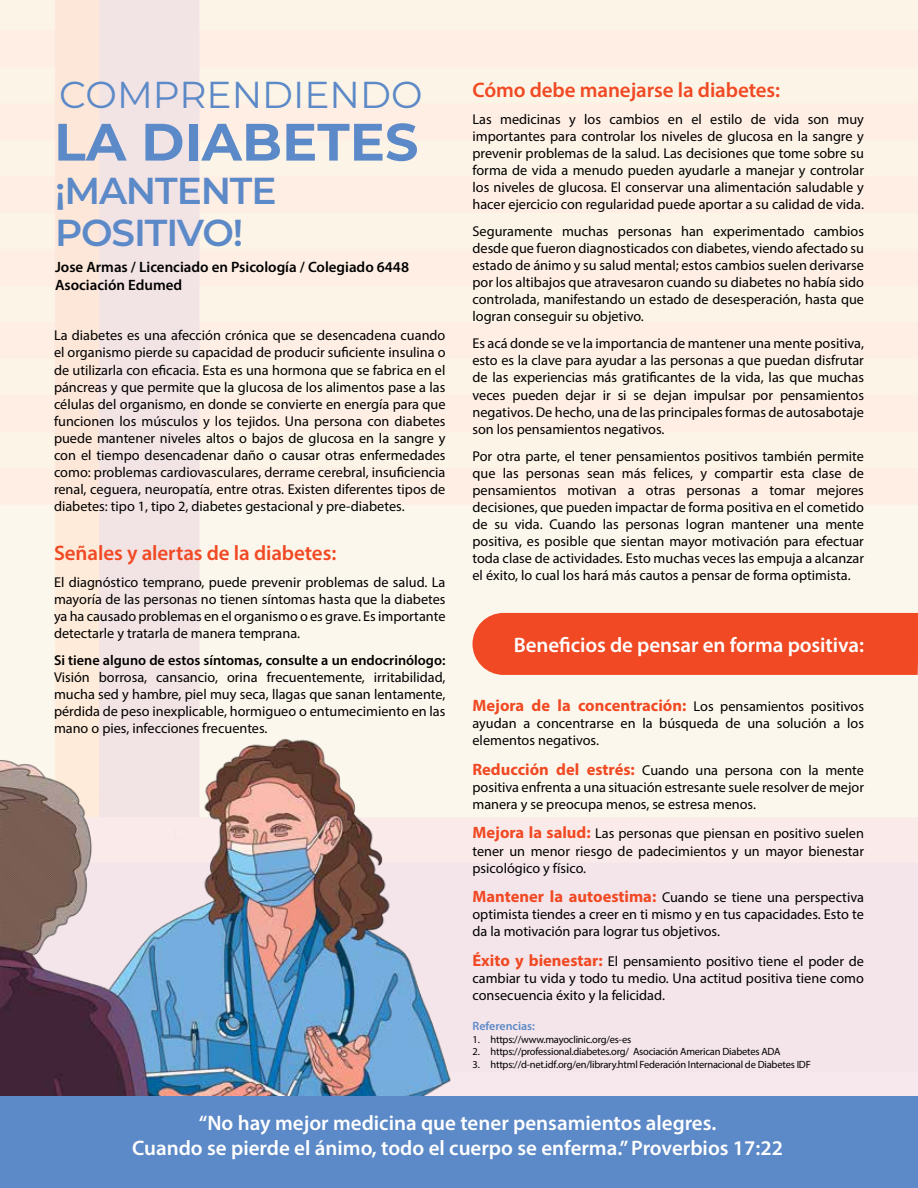
<style>
.page{position:relative;width:918px;height:1188px;background:#fff}
.page>*{position:absolute;margin:0;border:0;box-sizing:border-box;transform-origin:0 0}
.t1{font:700 52.5px "Montserrat";color:#5c89c7}
.t2{font:600 37.5px/42px "Montserrat";letter-spacing:-.03em;color:#5c89c7}
.t3{font:37.5px "Montserrat";color:#5c89c7}
.t4{font:600 21px/25.2px "Myriad Pro";color:#fff;text-align:center}
.t5{font:600 21px "Myriad Pro";letter-spacing:-.005em;color:#f04923}
.t6{font:700 16.5px "Myriad Pro";color:#f04923}
.t7{font:600 15px/18px "Myriad Pro";color:#000}
.t8{font:14.25px/17.1px "Myriad Pro";color:#000;text-align:justify}
.t9{font:600 14.25px "Myriad Pro";color:#000}
.t10{font:600 12px "Myriad Pro";color:#5c89c7}
.t11{font:10.5px "Myriad Pro";letter-spacing:-.02em;color:#000}
.s1{font-weight:400;font-size:14.25px;color:#000}
.s2{font-weight:700;font-size:16.5px;color:#f04923}
</style>
<div class="page">
<img style="left:0;top:735px;width:459px;height:361px">
<div style="left:472px;top:613px;width:446px;height:62px;background:#f04923"></div>
<div style="left:0;top:1096px;width:918px;height:92px;background:#5c89c7"></div>
<h2 class="t3" style="left:59px;top:69px;width:365px">COMPRENDIENDO</h2>
<h1 class="t1" style="left:54px;top:104px;width:366px">LA DIABETES</h1>
<h2 class="t2" style="left:55px;top:168px;width:223px">¡MANTENTE<br>POSITIVO!</h2>
<p class="t7" style="left:55px;top:258px;width:356px">Jose Armas / Licenciado en Psicología / Colegiado 6448<br>Asociación Edumed</p>
<p class="t8" style="left:54px;top:327px;width:393px">La diabetes es una afección crónica que se desencadena cuando el organismo pierde su capacidad de producir suficiente insulina o de utilizarla con eficacia. Esta es una hormona que se fabrica en el páncreas y que permite que la glucosa de los alimentos pase a las células del organismo, en donde se convierte en energía para que funcionen los músculos y los tejidos. Una persona con diabetes puede mantener niveles altos o bajos de glucosa en la sangre y con el tiempo desencadenar daño o causar otras enfermedades como: problemas cardiovasculares, derrame cerebral, insuficiencia renal, ceguera, neuropatía, entre otras. Existen diferentes tipos de diabetes: tipo 1, tipo 2, diabetes gestacional y pre-diabetes.</p>
<h3 class="t5" style="left:54px;top:539px;width:284px">Señales y alertas de la diabetes:</h3>
<p class="t8" style="left:54px;top:573px;width:393px">El diagnóstico temprano, puede prevenir problemas de salud. La mayoría de las personas no tienen síntomas hasta que la diabetes ya ha causado problemas en el organismo o es grave. Es importante detectarle y tratarla de manera temprana.</p>
<p class="t9" style="left:54px;top:651px;width:393px">Si tiene alguno de estos síntomas, consulte a un endocrinólogo:</p>
<p class="t8" style="left:54px;top:668px;width:393px">Visión borrosa, cansancio, orina frecuentemente, irritabilidad, mucha sed y hambre, piel muy seca, llagas que sanan lentamente, pérdida de peso inexplicable, hormigueo o entumecimiento en las mano o pies, infecciones frecuentes.</p>
<h3 class="t5" style="left:472px;top:76px;width:309px">Cómo debe manejarse la diabetes:</h3>
<p class="t8" style="left:472px;top:110px;width:393px">Las medicinas y los cambios en el estilo de vida son muy importantes para controlar los niveles de glucosa en la sangre y prevenir problemas de la salud. Las decisiones que tome sobre su forma de vida a menudo pueden ayudarle a manejar y controlar los niveles de glucosa. El conservar una alimentación saludable y hacer ejercicio con regularidad puede aportar a su calidad de vida.</p>
<p class="t8" style="left:472px;top:222px;width:393px">Seguramente muchas personas han experimentado cambios desde que fueron diagnosticados con diabetes, viendo afectado su estado de ánimo y su salud mental; estos cambios suelen derivarse por los altibajos que atravesaron cuando su diabetes no había sido controlada, manifestando un estado de desesperación, hasta que logran conseguir su objetivo.</p>
<p class="t8" style="left:472px;top:335px;width:393px">Es acá donde se ve la importancia de mantener una mente positiva, esto es la clave para ayudar a las personas a que puedan disfrutar de las experiencias más gratificantes de la vida, las que muchas veces pueden dejar ir si se dejan impulsar por pensamientos negativos. De hecho, una de las principales formas de autosabotaje son los pensamientos negativos.</p>
<p class="t8" style="left:472px;top:447px;width:393px">Por otra parte, el tener pensamientos positivos también permite que las personas sean más felices, y compartir esta clase de pensamientos motivan a otras personas a tomar mejores decisiones, que pueden impactar de forma positiva en el cometido de su vida. Cuando las personas logran mantener una mente positiva, es posible que sientan mayor motivación para efectuar toda clase de actividades. Esto muchas veces las empuja a alcanzar el éxito, lo cual los hará más cautos a pensar de forma optimista.</p>
<h3 class="t4" style="left:514px;top:632px;width:352px">Beneficios de pensar en forma positiva:</h3>
<p class="t6" style="left:472px;top:695px;width:393px">Mejora de la concentración: <span class="s1">Los pensamientos positivos</span></p>
<p class="t8" style="left:473px;top:715px;width:393px">ayudan a concentrarse en la búsqueda de una solución a los elementos negativos.</p>
<p class="t8" style="left:472px;top:761px;width:393px"><span class="s2">Reducción del estrés:</span> Cuando una persona con la mente positiva enfrenta a una situación estresante suele resolver de mejor manera y se preocupa menos, se estresa menos.</p>
<p class="t8" style="left:472px;top:825px;width:393px"><span class="s2">Mejora la salud:</span> Las personas que piensan en positivo suelen tener un menor riesgo de padecimientos y un mayor bienestar psicológico y físico.</p>
<p class="t8" style="left:472px;top:889px;width:393px"><span class="s2">Mantener la autoestima:</span> Cuando se tiene una perspectiva optimista tiendes a creer en ti mismo y en tus capacidades. Esto te da la motivación para lograr tus objetivos.</p>
<p class="t8" style="left:472px;top:952px;width:393px"><span class="s2">Éxito y bienestar:</span> El pensamiento positivo tiene el poder de cambiar tu vida y todo tu medio. Una actitud positiva tiene como consecuencia éxito y la felicidad.</p>
<p class="t10" style="left:472px;top:1018px;width:64px">Referencias:</p>
<p class="t11" style="left:472px;top:1033px;width:160px">1. https://www.mayoclinic.org/es-es</p>
<p class="t11" style="left:472px;top:1045px;width:310px">2. https://professional.diabetes.org/ Asociación American Diabetes ADA</p>
<p class="t11" style="left:472px;top:1058px;width:340px">3. https://d-net.idf.org/en/library.html Federación Internacional de Diabetes IDF</p>
<h3 class="t4" style="left:132px;top:1110px;width:652px">“No hay mejor medicina que tener pensamientos alegres.<br>Cuando se pierde el ánimo, todo el cuerpo se enferma.” Proverbios 17:22</h3>
</div>
